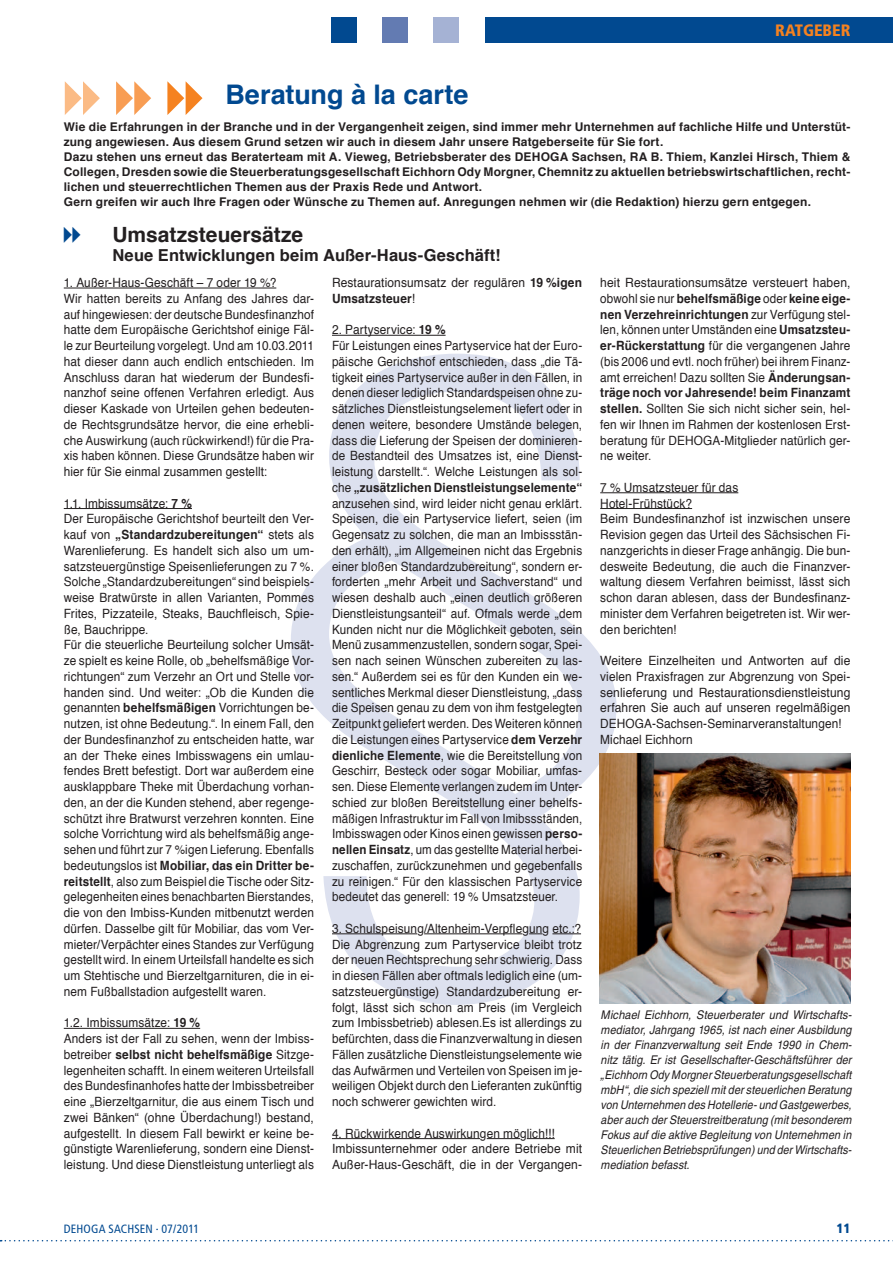
<style>
.page{position:relative;width:893px;height:1263px;background:#fff}
.page>*{position:absolute;margin:0;border:0;box-sizing:border-box;transform-origin:0 0}
.t1{font:700 27px "Helvetica";color:#014990}
.t2{font:700 21px "Helvetica";color:#231f20}
.t3{font:700 16.5px "Helvetica";letter-spacing:.005em;color:#231f20}
.t4{font:900 condensed 16.5px "Frutiger";color:#f58220}
.t5{font:900 condensed 13.5px "Frutiger";color:#014990}
.t6{font:12.75px/15.8px "Helvetica";letter-spacing:.01em;color:#231f20;scale:.93 1}
.t7{font:12.75px/15.8px "Helvetica";letter-spacing:.01em;color:#231f20;text-align:justify;scale:.95 1}
.t8{font:12.75px/15.8px "Helvetica";letter-spacing:.01em;color:#231f20;scale:.94 1}
.t9{font:700 12px/15px "Helvetica";letter-spacing:.015em;color:#231f20}
.t10{font:italic 12px/15px "Helvetica";letter-spacing:.01em;color:#231f20;text-align:justify;scale:.92 1}
.t11{font:condensed 12px "Frutiger";letter-spacing:.005em;color:#014990}
.s1{font-weight:700}
</style>
<div class="page">
<div style="left:485px;top:17px;width:408px;height:26px;background:#014990"></div>
<div style="left:434px;top:17px;width:25px;height:26px;background:#a5b2d4"></div>
<div style="left:383px;top:17px;width:25px;height:26px;background:#637bb2"></div>
<div style="left:332px;top:17px;width:25px;height:26px;background:#014990"></div>
<svg style="left:0;top:1240px;width:893px;height:1px"></svg>
<svg style="left:291px;top:354px;width:325px;height:651px"></svg>
<hr style="left:64px;top:288px;width:212px;height:1px;background:#231f20">
<hr style="left:64px;top:508px;width:128px;height:1px;background:#231f20">
<hr style="left:64px;top:1028px;width:136px;height:1px;background:#231f20">
<hr style="left:332px;top:335px;width:114px;height:1px;background:#231f20">
<hr style="left:332px;top:933px;width:85px;height:1px;background:#231f20">
<hr style="left:424px;top:933px;width:98px;height:1px;background:#231f20">
<svg style="left:529px;top:933px;width:14px;height:1px"></svg>
<svg style="left:552px;top:933px;width:29px;height:1px"></svg>
<hr style="left:332px;top:1138px;width:148px;height:1px;background:#231f20">
<hr style="left:487px;top:1138px;width:33px;height:1px;background:#231f20">
<svg style="left:527px;top:1138px;width:28px;height:1px"></svg>
<hr style="left:600px;top:492px;width:138px;height:1px;background:#231f20">
<hr style="left:600px;top:508px;width:92px;height:1px;background:#231f20">
<img style="left:600px;top:753px;width:250px;height:250px">
<p class="t4" style="left:775px;top:20px;width:77px">RATGEBER</p>
<h1 class="t1" style="left:225px;top:72px;width:244px">Beratung à la carte</h1>
<p class="t9" style="left:64px;top:120px;width:788px">Wie die Erfahrungen in der Branche und in der Vergangenheit zeigen, sind immer mehr Unternehmen auf fachliche Hilfe und Unterstüt&shy;zung angewiesen. Aus diesem Grund setzen wir auch in diesem Jahr unsere Ratgeberseite für Sie fort.<br>Dazu stehen uns erneut das Beraterteam mit A. Vieweg, Betriebsberater des DEHOGA Sachsen, RA B. Thiem, Kanzlei Hirsch, Thiem &amp; Collegen, Dresden sowie die Steuerberatungsgesellschaft Eichhorn Ody Morgner, Chemnitz zu aktuellen betriebswirtschaftlichen, recht&shy;lichen und steuerrechtlichen Themen aus der Praxis Rede und Antwort.<br>Gern greifen wir auch Ihre Fragen oder Wünsche zu Themen auf. Anregungen nehmen wir (die Redaktion) hierzu gern entgegen.</p>
<h2 class="t2" style="left:112px;top:217px;width:192px">Umsatzsteuersätze</h2>
<p class="t3" style="left:112px;top:242px;width:390px">Neue Entwicklungen beim Außer-Haus-Geschäft!</p>
<p class="t6" style="left:64px;top:275px;width:271px">1. Außer-Haus-Geschäft – 7 oder 19 %?<br>Wir hatten bereits zu Anfang des Jahres dar&shy;auf hingewiesen: der deutsche Bundesfinanzhof hatte dem Europäische Gerichtshof einige Fäl&shy;le zur Beurteilung vorgelegt. Und am 10.03.2011 hat dieser dann auch endlich entschieden. Im Anschluss daran hat wiederum der Bundesfi&shy;nanzhof seine offenen Verfahren erledigt. Aus dieser Kaskade von Urteilen gehen bedeuten&shy;de Rechtsgrundsätze hervor, die eine erhebli&shy;che Auswirkung (auch rückwirkend!) für die Pra&shy;xis haben können. Diese Grundsätze haben wir hier für Sie einmal zusammen gestellt:</p>
<p class="t6" style="left:64px;top:496px;width:271px">1.1. Imbissumsätze: <span class="s1">7 %<br></span>Der Europäische Gerichtshof beurteilt den Ver&shy;kauf von <span class="s1">„Standardzubereitungen“</span> stets als Warenlieferung. Es handelt sich also um um&shy;satzsteuergünstige Speisenlieferungen zu 7 %.<br>Solche „Standardzubereitungen“ sind beispiels&shy;weise Bratwürste in allen Varianten, Pommes Frites, Pizzateile, Steaks, Bauchfleisch, Spie&shy;ße, Bauchrippe.<br>Für die steuerliche Beurteilung solcher Umsät&shy;ze spielt es keine Rolle, ob „behelfsmäßige Vor&shy;richtungen“ zum Verzehr an Ort und Stelle vor&shy;handen sind. Und weiter: „Ob die Kunden die genannten <span class="s1">behelfsmäßigen</span> Vorrichtungen be&shy;nutzen, ist ohne Bedeutung.“. In einem Fall, den der Bundesfinanzhof zu entscheiden hatte, war an der Theke eines Imbisswagens ein umlau&shy;fendes Brett befestigt. Dort war außerdem eine ausklappbare Theke mit Überdachung vorhan&shy;den, an der die Kunden stehend, aber regenge&shy;schützt ihre Bratwurst verzehren konnten. Eine solche Vorrichtung wird als behelfsmäßig ange&shy;sehen und führt zur 7 %igen Lieferung. Ebenfalls bedeutungslos ist <span class="s1">Mobiliar, das ein Dritter be&shy;reitstellt</span>, also zum Beispiel die Tische oder Sitz&shy;gelegenheiten eines benachbarten Bierstandes, die von den Imbiss-Kunden mitbenutzt werden dürfen. Dasselbe gilt für Mobiliar, das vom Ver&shy;mieter/Verpächter eines Standes zur Verfügung gestellt wird. In einem Urteilsfall handelte es sich um Stehtische und Bierzeltgarnituren, die in ei&shy;nem Fußballstadion aufgestellt waren.</p>
<p class="t6" style="left:64px;top:1015px;width:271px">1.2. Imbissumsätze: <span class="s1">19 %<br></span>Anders ist der Fall zu sehen, wenn der Imbiss&shy;betreiber <span class="s1">selbst nicht behelfsmäßige</span> Sitzge&shy;legenheiten schafft. In einem weiteren Urteilsfall des Bundesfinanhofes hatte der Imbissbetreiber eine „Bierzeltgarnitur, die aus einem Tisch und zwei Bänken“ (ohne Überdachung!) bestand, aufgestellt. In diesem Fall bewirkt er keine be&shy;günstigte Warenlieferung, sondern eine Dienst&shy;leistung. Und diese Dienstleistung unterliegt als</p>
<p class="t8" style="left:332px;top:275px;width:268px">Restaurationsumsatz der regulären <span class="s1">19 %igen<br>Umsatzsteuer</span>!</p>
<p class="t6" style="left:332px;top:322px;width:271px">2. Partyservice: <span class="s1">19 %<br></span>Für Leistungen eines Partyservice hat der Euro&shy;päische Gerichshof entschieden, dass „die Tä&shy;tigkeit eines Partyservice außer in den Fällen, in denen dieser lediglich Standardspeisen ohne zu&shy;sätzliches Dienstleistungselement liefert oder in denen weitere, besondere Umstände belegen, dass die Lieferung der Speisen der dominieren&shy;de Bestandteil des Umsatzes ist, eine Dienst&shy;leistung darstellt.“. Welche Leistungen als sol&shy;che <span class="s1">„zusätzlichen Dienstleistungselemente“ </span>anzusehen sind, wird leider nicht genau erklärt.<br>Speisen, die ein Partyservice liefert, seien (im Gegensatz zu solchen, die man an Imbissstän&shy;den erhält), „im Allgemeinen nicht das Ergebnis einer bloßen Standardzubereitung“, sondern er&shy;forderten „mehr Arbeit und Sachverstand“ und wiesen deshalb auch „einen deutlich größeren Dienstleistungsanteil“ auf. Ofmals werde „dem Kunden nicht nur die Möglichkeit geboten, sein Menü zusammenzustellen, sondern sogar, Spei&shy;sen nach seinen Wünschen zubereiten zu las&shy;sen.“ Außerdem sei es für den Kunden ein we&shy;sentliches Merkmal dieser Dienstleistung, „dass die Speisen genau zu dem von ihm festgelegten Zeitpunkt geliefert werden. Des Weiteren können die Leistungen eines Partyservice <span class="s1">dem Verzehr dienliche Elemente</span>, wie die Bereitstellung von Geschirr, Besteck oder sogar Mobiliar, umfas&shy;sen. Diese Elemente verlangen zudem im Unter&shy;schied zur bloßen Bereitstellung einer behelfs&shy;mäßigen Infrastruktur im Fall von Imibssständen, Imbisswagen oder Kinos einen gewissen <span class="s1">perso&shy;nellen Einsatz</span>, um das gestellte Material herbei&shy;zuschaffen, zurückzunehmen und gegebenfalls zu reinigen.“ Für den klassischen Partyservice bedeutet das generell: 19 % Umsatzsteuer.</p>
<p class="t6" style="left:332px;top:921px;width:271px;text-align:justify">3. Schulspeisung/Altenheim-Verpflegung etc.:?<br>Die Abgrenzung zum Partyservice bleibt trotz der neuen Rechtsprechung sehr schwierig. Dass in diesen Fällen aber oftmals lediglich eine (um&shy;satzsteuergünstige) Standardzubereitung er&shy;folgt, lässt sich schon am Preis (im Vergleich zum Imbissbetrieb) ablesen.Es ist allerdings zu befürchten, dass die Finanzverwaltung in diesen Fällen zusätzliche Dienstleistungselemente wie das Aufwärmen und Verteilen von Speisen im je&shy;weiligen Objekt durch den Lieferanten zukünftig noch schwerer gewichten wird.</p>
<p class="t6" style="left:332px;top:1126px;width:271px">4. Rückwirkende Auswirkungen möglich!!!<br>Imbissunternehmer oder andere Betriebe mit<br>Außer-Haus-Geschäft, die in der Vergangen-</p>
<p class="t7" style="left:600px;top:275px;width:265px">heit Restaurationsumsätze versteuert haben, obwohl sie nur <span class="s1">behelfsmäßige</span> oder <span class="s1">keine eige&shy;nen Verzehreinrichtungen</span> zur Verfügung stel&shy;len, können unter Umständen eine <span class="s1">Umsatzsteu&shy;er-Rückerstattung</span> für die vergangenen Jahre (bis 2006 und evtl. noch früher) bei ihrem Finanz&shy;amt erreichen! Dazu sollten Sie <span class="s1">Änderungsan&shy;träge noch vor Jahresende! beim Finanzamt stellen.</span> Sollten Sie sich nicht sicher sein, hel&shy;fen wir Ihnen im Rahmen der kostenlosen Erst&shy;beratung für DEHOGA-Mitglieder natürlich ger&shy;ne weiter.</p>
<p class="t6" style="left:600px;top:480px;width:271px">7 % Umsatzsteuer für das<br>Hotel-Frühstück?<br>Beim Bundesfinanzhof ist inzwischen unsere Revision gegen das Urteil des Sächsischen Fi&shy;nanzgerichts in dieser Frage anhängig. Die bun&shy;desweite Bedeutung, die auch die Finanzver&shy;waltung diesem Verfahren beimisst, lässt sich schon daran ablesen, dass der Bundesfinanz&shy;minister dem Verfahren beigetreten ist. Wir wer&shy;den berichten!</p>
<p class="t7" style="left:600px;top:653px;width:265px;text-align:left">Weitere Einzelheiten und Antworten auf die vielen Praxisfragen zur Abgrenzung von Spei&shy;senlieferung und Restaurationsdienstleistung erfahren Sie auch auf unseren regelmäßigen DEHOGA-Sachsen-Seminarveranstaltungen!<br>Michael Eichhorn</p>
<p class="t10" style="left:601px;top:1008px;width:274px">Michael Eichhorn, Steuerberater und Wirtschafts&shy;mediator, Jahrgang 1965, ist nach einer Ausbildung in der Finanzverwaltung seit Ende 1990 in Chem&shy;nitz tätig. Er ist Gesellschafter-Geschäftsführer der „Eichhorn Ody Morgner Steuerberatungsgesellschaft mbH“, die sich speziell mit der steuerlichen Beratung von Unternehmen des Hotellerie- und Gastgewerbes, aber auch der Steuerstreitberatung (mit besonderem Fokus auf die aktive Begleitung von Unternehmen in Steuerlichen Betriebsprüfungen) und der Wirtschafts&shy;mediation befasst.</p>
<p class="t11" style="left:64px;top:1222px;width:137px">DEHOGA SACHSEN · 07/2011</p>
<p class="t5" style="left:836px;top:1220px;width:16px">11</p>
</div>
